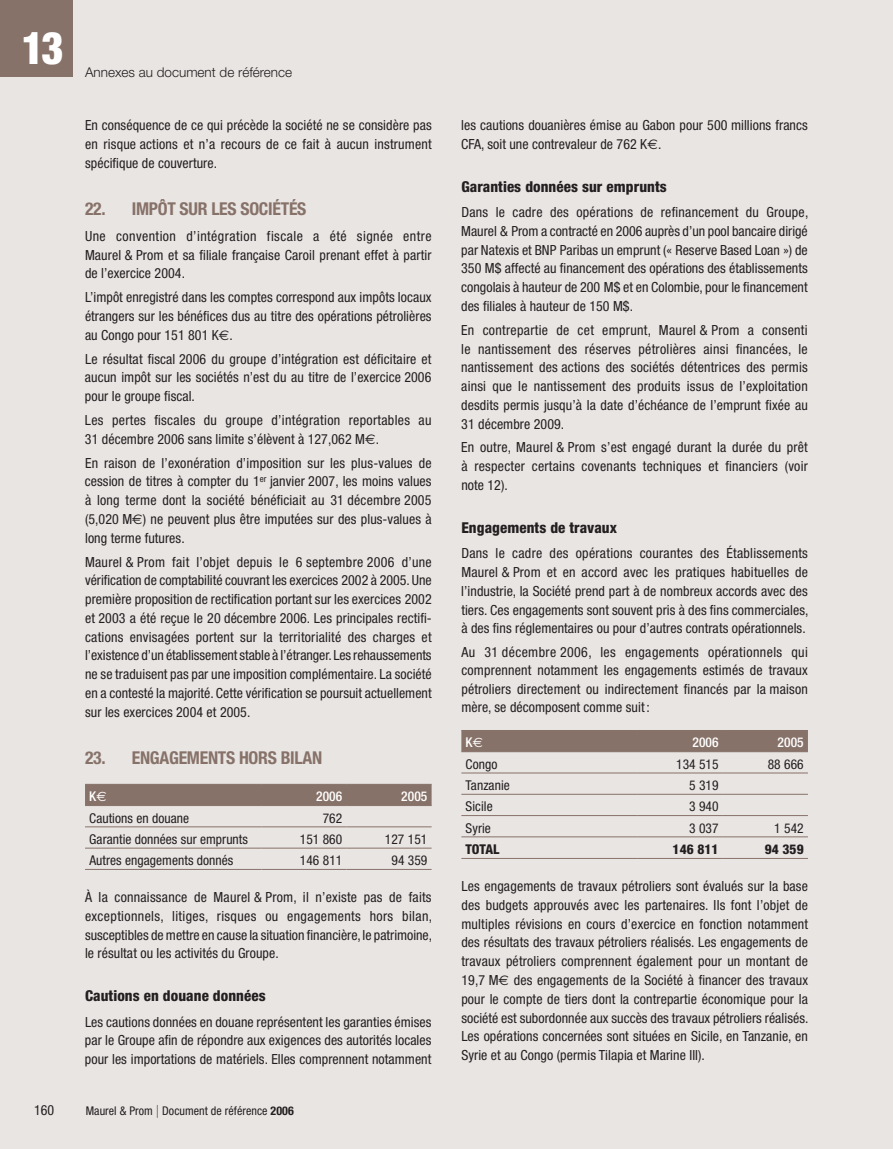
<style>
.page{position:relative;width:893px;height:1149px;background:#fff}
.page>*{position:absolute;margin:0;border:0;box-sizing:border-box;transform-origin:0 0}
.t1{font:900 condensed 45px "Helvetica Neue";color:#fff;scale:.95 1}
.t2{font:700 condensed 17.7px "Helvetica Neue";letter-spacing:-.015em;color:#877269}
.t3{font:800 condensed 15px "Helvetica Neue";letter-spacing:.005em;color:#231f20}
.t4{font:condensed 13.95px/18.8px "Helvetica Neue";letter-spacing:.005em;color:#231f20;text-align:justify}
.t5{font:condensed 13.95px/18.8px "Helvetica Neue";letter-spacing:.025em;color:#231f20}
.t6{font:condensed 13.5px "Helvetica Neue";letter-spacing:.005em;color:#231f20}
.t7{font:300 13.5px "Helvetica Neue";color:#231f20}
.t8{font:500 condensed 13.5px "Helvetica Neue";letter-spacing:.005em;color:#fff}
.t9{font:800 condensed 13.5px "Helvetica Neue";letter-spacing:.005em;color:#231f20}
.t10{font:condensed 12px "Helvetica Neue";letter-spacing:.005em;color:#231f20}
.s1{font-family:"Euro Sans";font-stretch:normal}
.s2{font-family:"Euro Sans";font-weight:400;font-stretch:normal}
.s3{font-weight:700}
</style>
<div class="page">
<div style="left:0;top:0;width:892px;height:1148px;background:#e9e5e3"></div>
<div style="left:0;top:0;width:72px;height:77px;background:#877269"></div>
<div style="left:85px;top:784px;width:347px;height:21px;background:#877269"></div>
<hr style="left:85px;top:868px;width:176px;height:1px;background:#877269">
<hr style="left:85px;top:783px;width:176px;height:1px;background:#877269">
<hr style="left:261px;top:783px;width:86px;height:1px;background:#877269">
<hr style="left:347px;top:783px;width:85px;height:1px;background:#877269">
<hr style="left:85px;top:805px;width:176px;height:1px;background:#877269">
<hr style="left:261px;top:805px;width:86px;height:1px;background:#877269">
<hr style="left:347px;top:805px;width:85px;height:1px;background:#877269">
<hr style="left:85px;top:826px;width:176px;height:1px;background:#877269">
<hr style="left:261px;top:826px;width:86px;height:1px;background:#877269">
<hr style="left:347px;top:826px;width:85px;height:1px;background:#877269">
<hr style="left:85px;top:847px;width:176px;height:1px;background:#877269">
<hr style="left:261px;top:847px;width:86px;height:1px;background:#877269">
<hr style="left:347px;top:847px;width:85px;height:1px;background:#877269">
<hr style="left:261px;top:868px;width:86px;height:1px;background:#877269">
<hr style="left:347px;top:868px;width:85px;height:1px;background:#877269">
<div style="left:461px;top:730px;width:347px;height:21px;background:#877269"></div>
<hr style="left:461px;top:857px;width:177px;height:1px;background:#877269">
<hr style="left:461px;top:729px;width:177px;height:1px;background:#877269">
<hr style="left:638px;top:729px;width:85px;height:1px;background:#877269">
<hr style="left:723px;top:729px;width:85px;height:1px;background:#877269">
<hr style="left:461px;top:751px;width:177px;height:1px;background:#877269">
<hr style="left:638px;top:751px;width:85px;height:1px;background:#877269">
<hr style="left:723px;top:751px;width:85px;height:1px;background:#877269">
<hr style="left:461px;top:772px;width:177px;height:1px;background:#877269">
<hr style="left:638px;top:772px;width:85px;height:1px;background:#877269">
<hr style="left:723px;top:772px;width:85px;height:1px;background:#877269">
<hr style="left:461px;top:793px;width:177px;height:1px;background:#877269">
<hr style="left:638px;top:793px;width:85px;height:1px;background:#877269">
<hr style="left:723px;top:793px;width:85px;height:1px;background:#877269">
<hr style="left:461px;top:815px;width:177px;height:1px;background:#877269">
<hr style="left:638px;top:815px;width:85px;height:1px;background:#877269">
<hr style="left:723px;top:815px;width:85px;height:1px;background:#877269">
<hr style="left:461px;top:836px;width:177px;height:1px;background:#877269">
<hr style="left:638px;top:836px;width:85px;height:1px;background:#877269">
<hr style="left:723px;top:836px;width:85px;height:1px;background:#877269">
<hr style="left:638px;top:857px;width:85px;height:1px;background:#877269">
<hr style="left:723px;top:857px;width:85px;height:1px;background:#877269">
<h1 class="t1" style="left:22px;top:20px;width:46px">13</h1>
<p class="t7" style="left:85px;top:63px;width:209px">Annexes au document de référence</p>
<p class="t4" style="left:85px;top:116px;width:348px">En conséquence de ce qui précède la société ne se considère pas en risque actions et n’a recours de ce fait à aucun instrument spécifique de couverture.</p>
<p class="t2" style="left:85px;top:198px;width:223px">22. IMPÔT SUR LES SOCIÉTÉS</p>
<p class="t4" style="left:85px;top:226px;width:348px">Une convention d’intégration fiscale a été signée entre Maurel &amp; Prom et sa filiale française Caroil prenant effet à partir de l’exercice 2004.</p>
<p class="t4" style="left:85px;top:288px;width:348px">L’impôt enregistré dans les comptes correspond aux impôts locaux étrangers sur les bénéfices dus au titre des opérations pétrolières au Congo pour 1 51 801 K<span class="s1">€</span>.</p>
<p class="t4" style="left:85px;top:349px;width:348px">Le résultat fiscal 2006 du groupe d’intégration est déficitaire et aucun impôt sur les sociétés n’est du au titre de l’exercice 2006 pour le groupe fiscal.</p>
<p class="t5" style="left:85px;top:410px;width:348px">Les pertes fiscales du groupe d’intégration reportables au<br>31 décembre 2006 sans limite s’élèvent à 1 27,062 M<span class="s1">€</span>.</p>
<p class="t4" style="left:85px;top:453px;width:348px">En raison de l’exonération d’imposition sur les plus-values de cession de titres à compter du 1 <sup>er</sup> janvier 2007, les moins values à long terme dont la société bénéficiait au 31 décembre 2005 (5,020 M<span class="s1">€</span>) ne peuvent plus être imputées sur des plus-values à long terme futures.</p>
<p class="t4" style="left:85px;top:552px;width:348px">Maurel &amp; Prom fait l’objet depuis le 6 septembre 2006 d’une vérification de comptabilité couvrant les exercices 2002 à 2005. Une première proposition de rectification portant sur les exercices 2002 et 2003 a été reçue le 20 décembre 2006. Les principales rectifi&shy;cations envisagées portent sur la territorialité des charges et l’existence d’un établissement stable à l’étranger.Les rehaussements ne se traduisent pas par une imposition complémentaire. La société en a contesté la majorité. Cette vérification se poursuit actuellement sur les exercices 2004 et 2005.</p>
<p class="t2" style="left:85px;top:747px;width:239px">23. ENGAGEMENTS HORS BILAN</p>
<p class="t8" style="left:89px;top:788px;width:19px">K<span class="s2">€</span></p>
<p class="t8" style="left:316px;top:788px;width:28px">2006</p>
<p class="t8" style="left:401px;top:788px;width:28px">2005</p>
<p class="t6" style="left:89px;top:809px;width:101px">Cautions en douane</p>
<p class="t6" style="left:323px;top:809px;width:21px">762</p>
<p class="t6" style="left:89px;top:831px;width:160px">Garantie données sur emprunts</p>
<p class="t6" style="left:300px;top:831px;width:44px">1 51 860</p>
<p class="t6" style="left:385px;top:831px;width:41px">127 1 51</p>
<p class="t6" style="left:89px;top:852px;width:146px">Autres engagements donnés</p>
<p class="t6" style="left:300px;top:852px;width:36px">146 811</p>
<p class="t6" style="left:391px;top:852px;width:37px">94 359</p>
<p class="t4" style="left:85px;top:887px;width:349px">À la connaissance de Maurel &amp; Prom, il n’existe pas de faits exceptionnels, litiges, risques ou engagements hors bilan, susceptibles de mettre en cause la situation financière, le patrimoine, le résultat ou les activités du Groupe.</p>
<p class="t3" style="left:85px;top:986px;width:182px">Cautions en douane données</p>
<p class="t4" style="left:85px;top:1011px;width:348px">Les cautions données en douane représentent les garanties émises par le Groupe afin de répondre aux exigences des autorités locales pour les importations de matériels. Elles comprennent notamment</p>
<p class="t4" style="left:34px;top:1100px;width:22px">160</p>
<p class="t10" style="left:86px;top:1103px;width:209px">Maurel &amp; Prom Document de référence <span class="s3">2006</span></p>
<p class="t4" style="left:461px;top:116px;width:348px">les cautions douanières émise au Gabon pour 500 millions francs<br>CFA, soit une contrevaleur de 762 K<span class="s1">€</span>.</p>
<p class="t3" style="left:461px;top:177px;width:207px">Garanties données sur emprunts</p>
<p class="t4" style="left:461px;top:203px;width:349px">Dans le cadre des opérations de refinancement du Groupe, Maurel &amp; Prom a contracté en 2006 auprès d’un pool bancaire dirigé par Natexis et BNP Paribas un emprunt (« Reserve Based Loan ») de 350 M$ affecté au financement des opérations des établissements congolais à hauteur de 200 M$ et en Colombie, pour le financement des filiales à hauteur de 1 50 M$.</p>
<p class="t4" style="left:461px;top:320px;width:348px">En contrepartie de cet emprunt, Maurel &amp; Prom a consenti le nantissement des réserves pétrolières ainsi financées, le nantissement des actions des sociétés détentrices des permis ainsi que le nantissement des produits issus de l’exploitation desdits permis jusqu’à la date d’échéance de l’emprunt fixée au 31 décembre 2009.</p>
<p class="t4" style="left:461px;top:438px;width:348px">En outre, Maurel &amp; Prom s’est engagé durant la durée du prêt à respecter certains covenants techniques et financiers (voir note 1 2).</p>
<p class="t3" style="left:461px;top:518px;width:157px">Engagements de travaux</p>
<p class="t4" style="left:461px;top:543px;width:349px">Dans le cadre des opérations courantes des Établissements Maurel &amp; Prom et en accord avec les pratiques habituelles de l’industrie, la Société prend part à de nombreux accords avec des tiers. Ces engagements sont souvent pris à des fins commerciales, à des fins réglementaires ou pour d’autres contrats opérationnels.</p>
<p class="t4" style="left:461px;top:642px;width:348px">Au 31 décembre 2006, les engagements opérationnels qui comprennent notamment les engagements estimés de travaux pétroliers directement ou indirectement financés par la maison mère, se décomposent comme suit :</p>
<p class="t8" style="left:466px;top:734px;width:19px">K<span class="s2">€</span></p>
<p class="t8" style="left:692px;top:734px;width:28px">2006</p>
<p class="t8" style="left:778px;top:734px;width:28px">2005</p>
<p class="t6" style="left:466px;top:756px;width:33px">Congo</p>
<p class="t6" style="left:676px;top:756px;width:44px">134515</p>
<p class="t6" style="left:768px;top:756px;width:37px">88 666</p>
<p class="t6" style="left:466px;top:777px;width:46px">Tanzanie</p>
<p class="t6" style="left:689px;top:777px;width:31px">5 319</p>
<p class="t6" style="left:466px;top:798px;width:29px">Sicile</p>
<p class="t6" style="left:689px;top:798px;width:31px">3 940</p>
<p class="t6" style="left:466px;top:819px;width:27px">Syrie</p>
<p class="t6" style="left:689px;top:819px;width:31px">3 037</p>
<p class="t6" style="left:774px;top:819px;width:31px">1 542</p>
<p class="t9" style="left:466px;top:840px;width:15px">Total</p>
<p class="t9" style="left:673px;top:840px;width:48px">146 811</p>
<p class="t9" style="left:765px;top:840px;width:40px">94 359</p>
<p class="t4" style="left:461px;top:876px;width:349px">Les engagements de travaux pétroliers sont évalués sur la base des budgets approuvés avec les partenaires. Ils font l’objet de multiples révisions en cours d’exercice en fonction notamment des résultats des travaux pétroliers réalisés. Les engagements de travaux pétroliers comprennent également pour un montant de 1 9,7 M<span class="s1">€</span> des engagements de la Société à financer des travaux pour le compte de tiers dont la contrepartie économique pour la société est subordonnée aux succès des travaux pétroliers réalisés.<br>Les opérations concernées sont situées en Sicile, en Tanzanie, en Syrie et au Congo (permis Tilapia et Marine III).</p>
</div>
